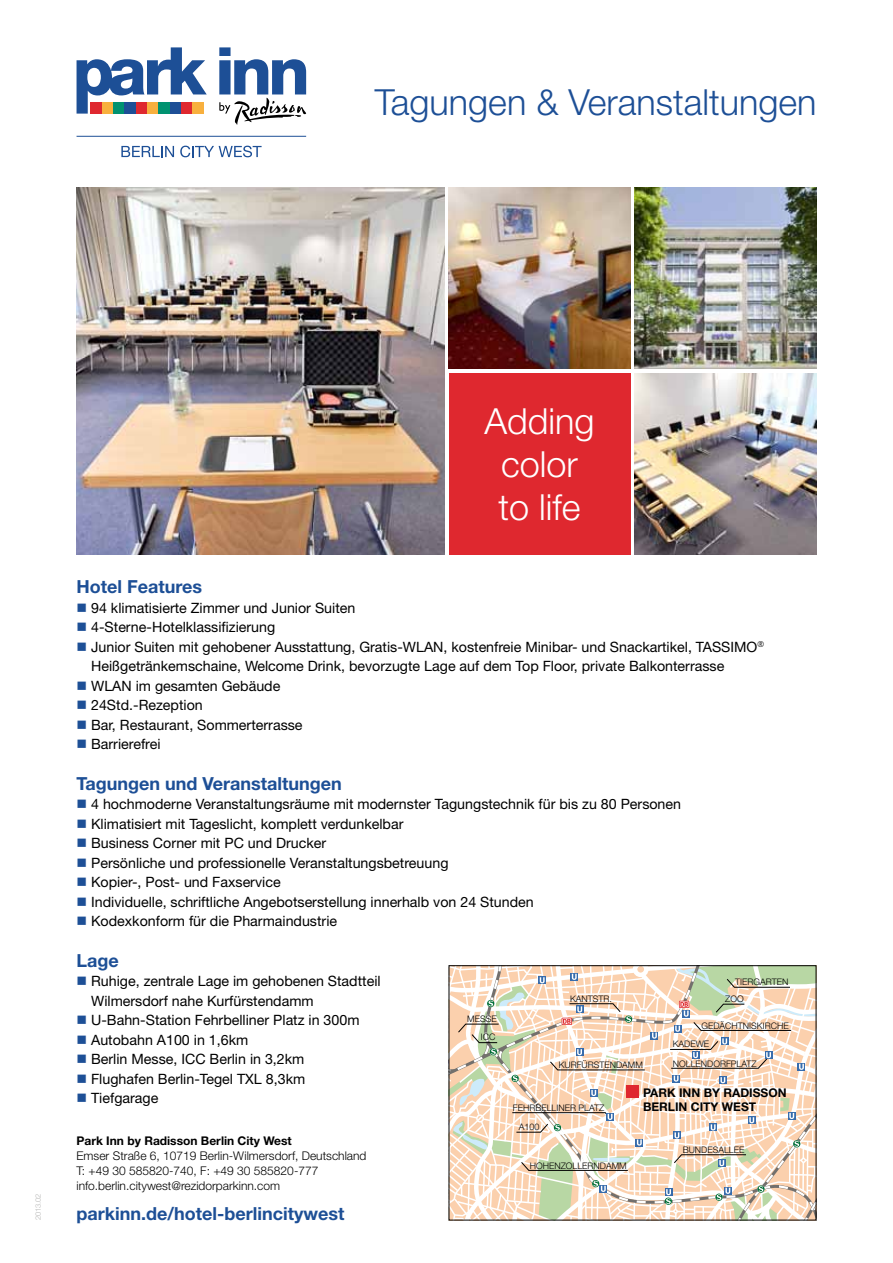
<style>
.page{position:relative;width:893px;height:1263px;background:#fff}
.page>*{position:absolute;margin:0;border:0;box-sizing:border-box;transform-origin:0 0}
.t1{font:300 36px "Helvetica Neue LT Std";color:#1d4f96}
.t2{font:300 36px/43.2px "Helvetica Neue LT Std";color:#fff;text-align:center}
.t3{font:700 18px "Helvetica Neue LT Std";color:#1d4f96}
.t4{font:14.25px/19.5px "Helvetica Neue LT Std";color:#000}
.t5{font:300 12px/15px "Helvetica Neue LT Std";color:#000}
.t6{font:700 12px/14.4px "Helvetica Neue LT Std";color:#000}
.t7{font:300 9px/18.8px "Helvetica Neue LT Std";color:#000}
.t8{font:300 7.5px "Helvetica Neue LT Std";color:#b7b7b6}
.s1{color:#1d4f96}
</style>
<div class="page">
<svg style="left:77px;top:47px;width:130px;height:67px"></svg>
<div style="left:91px;top:102px;width:11px;height:12px;background:#df282f"></div>
<div style="left:102px;top:102px;width:11px;height:12px;background:#f8b03e"></div>
<div style="left:113px;top:102px;width:12px;height:12px;background:#009270"></div>
<div style="left:125px;top:102px;width:11px;height:12px;background:#1d4f96"></div>
<div style="left:136px;top:102px;width:11px;height:12px;background:#df282f"></div>
<div style="left:147px;top:102px;width:12px;height:12px;background:#f8b03e"></div>
<div style="left:159px;top:102px;width:11px;height:12px;background:#009270"></div>
<div style="left:170px;top:102px;width:11px;height:12px;background:#1d4f96"></div>
<div style="left:181px;top:102px;width:12px;height:12px;background:#df282f"></div>
<div style="left:193px;top:102px;width:11px;height:12px;background:#f8b03e"></div>
<svg style="left:219px;top:47px;width:87px;height:78px"></svg>
<svg style="left:121px;top:146px;width:53px;height:11px"></svg>
<svg style="left:180px;top:146px;width:82px;height:11px"></svg>
<hr style="left:77px;top:136px;width:229px;height:1px;background:#1d4f96">
<svg style="left:451px;top:965px;width:366px;height:255px"></svg>
<img style="left:77px;top:187px;width:367px;height:368px">
<img style="left:635px;top:187px;width:181px;height:182px">
<img style="left:635px;top:373px;width:181px;height:182px">
<img style="left:449px;top:187px;width:181px;height:182px">
<div style="left:449px;top:373px;width:181px;height:182px;background:#df282f"></div>
<h1 class="t1" style="left:375px;top:80px;width:443px">Tagungen &amp; Veranstaltungen</h1>
<p class="t8" style="left:34px;top:1220px;width:29px;rotate:-90deg">2013.02</p>
<h1 class="t2" style="left:484px;top:398px;width:112px">Adding color to life</h1>
<p class="t3" style="left:77px;top:576px;width:127px">Hotel Features</p>
<p class="t4" style="left:77px;top:598px;width:280px"><span class="s1">■</span> 94 klimatisierte Zimmer und Junior Suiten</p>
<p class="t4" style="left:77px;top:617px;width:200px"><span class="s1">■</span> 4-Sterne-Hotelklassifizierung</p>
<p class="t4" style="left:91px;top:637px;width:674px;text-indent:-15px"><span class="s1">■</span> Junior Suiten mit gehobener Ausstattung, Gratis-WLAN, kostenfreie Minibar- und Snackartikel, TASSIMO<sup>®<br></sup>Heißgetränkemschaine, Welcome Drink, bevorzugte Lage auf dem Top Floor, private Balkonterrasse</p>
<p class="t4" style="left:77px;top:676px;width:205px"><span class="s1">■</span> WLAN im gesamten Gebäude</p>
<p class="t4" style="left:77px;top:695px;width:128px"><span class="s1">■</span> 24Std.-Rezeption</p>
<p class="t4" style="left:77px;top:715px;width:228px"><span class="s1">■</span> Bar, Restaurant, Sommerterrasse</p>
<p class="t4" style="left:77px;top:734px;width:85px"><span class="s1">■</span> Barrierefrei</p>
<p class="t3" style="left:77px;top:772px;width:267px">Tagungen und Veranstaltungen</p>
<p class="t4" style="left:77px;top:794px;width:606px"><span class="s1">■</span> 4 hochmoderne Veranstaltungsräume mit modernster Tagungstechnik für bis zu 80 Personen</p>
<p class="t4" style="left:77px;top:814px;width:328px"><span class="s1">■</span> Klimatisiert mit Tageslicht, komplett verdunkelbar</p>
<p class="t4" style="left:77px;top:833px;width:251px"><span class="s1">■</span> Business Corner mit PC und Drucker</p>
<p class="t4" style="left:77px;top:853px;width:373px"><span class="s1">■</span> Persönliche und professionelle Veranstaltungsbetreuung</p>
<p class="t4" style="left:77px;top:872px;width:206px"><span class="s1">■</span> Kopier-, Post- und Faxservice</p>
<p class="t4" style="left:77px;top:892px;width:459px"><span class="s1">■</span> Individuelle, schriftliche Angebotserstellung innerhalb von 24 Stunden</p>
<p class="t4" style="left:77px;top:911px;width:262px"><span class="s1">■</span> Kodexkonform für die Pharmaindustrie</p>
<p class="t3" style="left:77px;top:949px;width:44px">Lage</p>
<p class="t4" style="left:91px;top:971px;width:291px;text-indent:-15px"><span class="s1">■</span> Ruhige, zentrale Lage im gehobenen Stadtteil<br>Wilmersdorf nahe Kurfürstendamm</p>
<p class="t4" style="left:77px;top:1010px;width:285px"><span class="s1">■</span> U-Bahn-Station Fehrbelliner Platz in 300m</p>
<p class="t4" style="left:77px;top:1030px;width:173px"><span class="s1">■</span> Autobahn A100 in 1,6km</p>
<p class="t4" style="left:77px;top:1049px;width:229px"><span class="s1">■</span> Berlin Messe, ICC Berlin in 3,2km</p>
<p class="t4" style="left:77px;top:1069px;width:230px"><span class="s1">■</span> Flughafen Berlin-Tegel TXL 8,3km</p>
<p class="t4" style="left:77px;top:1088px;width:83px"><span class="s1">■</span> Tiefgarage</p>
<p class="t7" style="left:735px;top:972px;width:55px">TIERGARTEN</p>
<p class="t7" style="left:570px;top:989px;width:44px">KANTSTR.</p>
<p class="t7" style="left:725px;top:989px;width:20px">ZOO</p>
<p class="t7" style="left:467px;top:1010px;width:31px">MESSE</p>
<p class="t7" style="left:673px;top:1016px;width:118px;text-indent:29px">GEDÄCHTNISKIRCHE<br>KADEWE</p>
<p class="t7" style="left:481px;top:1027px;width:16px">ICC</p>
<p class="t7" style="left:559px;top:1055px;width:86px">KURFÜRSTENDAMM</p>
<p class="t7" style="left:673px;top:1054px;width:85px">NOLLENDORFPLATZ</p>
<p class="t6" style="left:643px;top:1085px;width:145px">PARK INN BY RADISSON<br>BERLIN CITY WEST</p>
<p class="t7" style="left:513px;top:1098px;width:93px">FEHRBELLINER PLATZ</p>
<p class="t6" style="left:77px;top:1134px;width:217px">Park Inn by Radisson Berlin City West</p>
<p class="t5" style="left:77px;top:1148px;width:291px">Emser Straße 6, 10719 Berlin-Wilmersdorf, Deutschland<br>T: +49 30 585820-740, F: +49 30 585820-777 info.berlin.citywest@rezidorparkinn.com</p>
<p class="t3" style="left:77px;top:1203px;width:269px">parkinn.de/hotel-berlincitywest</p>
<p class="t7" style="left:519px;top:1118px;width:22px">A100</p>
<p class="t7" style="left:530px;top:1156px;width:99px">HOHENZOLLERNDAMM</p>
<p class="t7" style="left:683px;top:1140px;width:63px">BUNDESALLEE</p>
</div>
